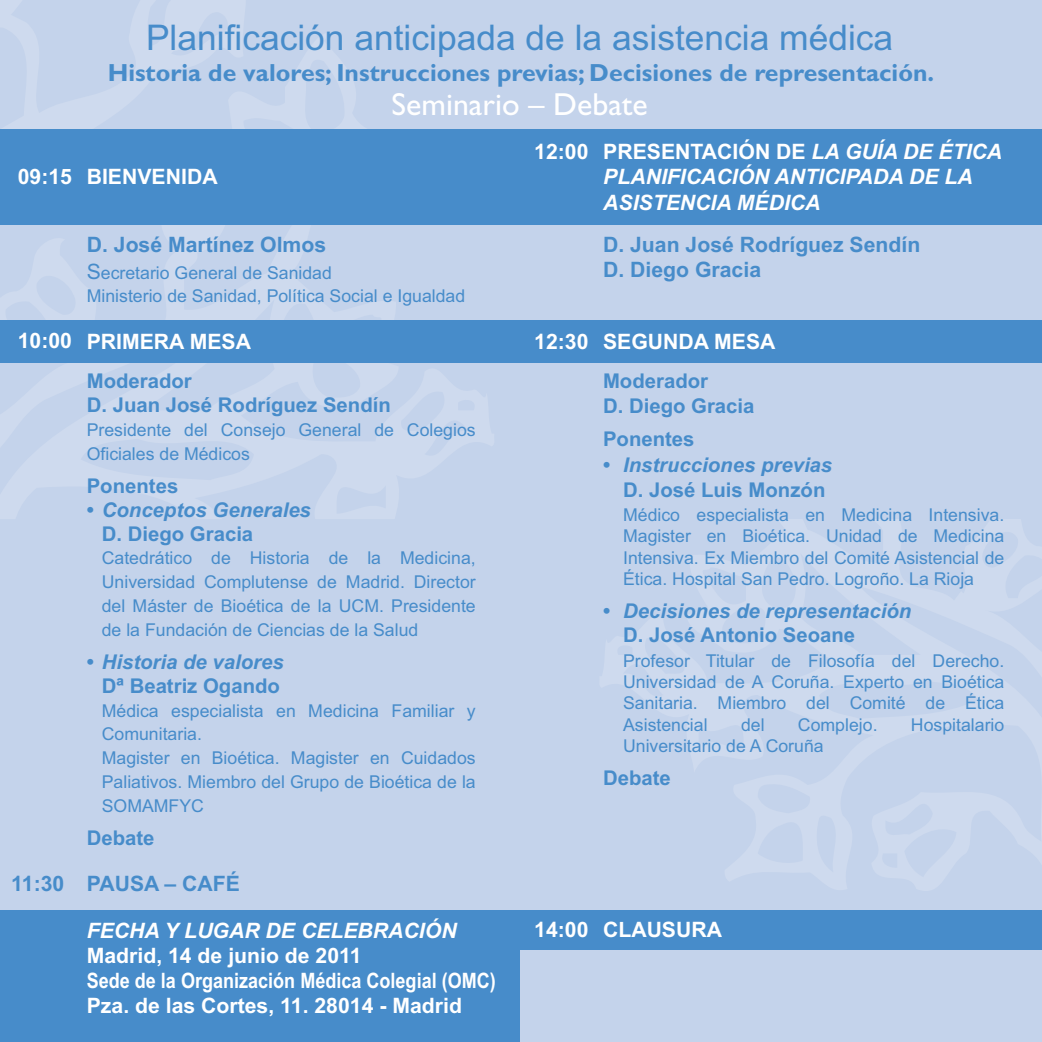
<style>
.page{position:relative;width:1042px;height:1042px;background:#fff}
.page>*{position:absolute;margin:0;border:0;box-sizing:border-box;transform-origin:0 0}
.t1{font:35.35px "Arial";color:#478cca}
.t2{font:31.85px "Gill Sans Std";color:#fff}
.t3{font:700 24.68px "Gill Sans Std";color:#478cca}
.t4{font:700 21.18px/24.7px "Arial";color:#fff}
.t5{font:italic 700 21.18px/25.6px "Arial";color:#fff}
.t6{font:700 21.18px/25.6px "Arial";color:#478cca}
.t7{font:italic 700 20.3px/23.8px "Arial";color:#478cca}
.t8{font:700 20.3px/23.8px "Arial";color:#478cca}
.t9{font:17.68px/23.8px "Arial";color:#478cca}
.s1{font-style:normal}
.s2{font-size:21.18px}
</style>
<div class="page">
<div style="left:520px;top:518px;width:77px;height:392px;background:#c4d3eb"></div>
<svg style="left:597px;top:518px;width:445px;height:392px;background:#c7d5eb"></svg>
<div style="left:517px;top:0;width:525px;height:518px;background:#c4d3eb"></div>
<div style="left:0;top:500px;width:520px;height:542px;background:#c4d3eb"></div>
<div style="left:0;top:0;width:520px;height:519px;background:#c4d3eb"></div>
<div style="left:520px;top:938px;width:522px;height:104px;background:#c4d3eb"></div>
<div style="left:0;top:910px;width:520px;height:132px;background:#478cca"></div>
<div style="left:0;top:129px;width:1042px;height:95px;background:#478cca"></div>
<div style="left:520px;top:910px;width:522px;height:40px;background:#478cca"></div>
<div style="left:0;top:320px;width:1042px;height:42px;background:#478cca"></div>
<h1 class="t1" style="left:146px;top:24px;width:749px">Planificación anticipada de la asistencia médica</h1>
<h3 class="t3" style="left:108px;top:58px;width:828px">Historia de valores; Instrucciones previas; Decisiones de representación.</h3>
<h2 class="t2" style="left:392px;top:86px;width:258px">Seminario – Debate</h2>
<p class="t5" style="left:603px;top:139px;width:400px;text-indent:-69px"><span class="s1">12:00 PRESENTACIÓN DE</span> LA GUÍA DE ÉTICA<br>PLANIFICACIÓN ANTICIPADA DE LA<br>ASISTENCIA MÉDICA</p>
<p class="t6" style="left:603px;top:234px;width:319px">D. Juan José Rodríguez Sendín<br>D. Diego Gracia</p>
<p class="t4" style="left:18px;top:166px;width:201px">09:15 BIENVENIDA</p>
<p class="t6" style="left:87px;top:234px;width:241px">D. José Martínez Olmos</p>
<p class="t9" style="left:87px;top:263px;width:380px;line-height:22.9px"><span class="s2">S</span>ecretario General de Sanidad<br>Ministerio de Sanidad, Política Social e Igualdad</p>
<p class="t4" style="left:18px;top:331px;width:235px">10:00 PRIMERA MESA</p>
<p class="t4" style="left:534px;top:331px;width:243px">12:30 SEGUNDA MESA</p>
<p class="t8" style="left:87px;top:371px;width:306px">Moderador<br>D. Juan José Rodríguez Sendín</p>
<p class="t9" style="left:87px;top:420px;width:390px">Presidente del Consejo General de Colegios<br>Oficiales de Médicos</p>
<p class="t8" style="left:87px;top:476px;width:93px">Ponentes</p>
<p class="t7" style="left:102px;top:498px;width:211px;text-indent:-15px"><span class="s1">•</span> Conceptos Generales<br><span class="s1">D. Diego Gracia</span></p>
<p class="t9" style="left:102px;top:548px;width:375px;text-align:justify">Catedrático de Historia de la Medicina, Universidad Complutense de Madrid. Director del Máster de Bioética de la UCM. Presidente de la Fundación de Ciencias de la Salud</p>
<p class="t7" style="left:87px;top:650px;width:199px;text-align:center"><span class="s1">•</span> Historia de valores<br><span class="s1">Dª Beatriz Ogando</span></p>
<p class="t9" style="left:102px;top:700px;width:375px">Médica especialista en Medicina Familiar y<br>Comunitaria.<br>Magister en Bioética. Magister en Cuidados<br>Paliativos. Miembro del Grupo de Bioética de la<br>SOMAMFYC</p>
<p class="t8" style="left:87px;top:828px;width:69px">Debate</p>
<p class="t6" style="left:11px;top:872px;width:230px">11:30 PAUSA – CAFÉ</p>
<p class="t5" style="left:87px;top:918px;width:371px">FECHA Y LUGAR DE CELEBRACIÓN</p>
<p class="t4" style="left:87px;top:945px;width:411px">Madrid, 14 de junio de 2011<br>Sede de la Organización Médica Colegial (OMC)<br>Pza. de las Cortes, 11. 28014 - Madrid</p>
<p class="t8" style="left:603px;top:371px;width:153px;line-height:24.3px">Moderador<br>D. Diego Gracia</p>
<p class="t8" style="left:603px;top:429px;width:93px">Ponentes</p>
<p class="t7" style="left:623px;top:453px;width:211px;line-height:24.3px;text-indent:-20px"><span class="s1">•</span> Instrucciones previas<br><span class="s1">D. José Luis Monzón</span></p>
<p class="t9" style="left:623px;top:506px;width:383px;line-height:21.2px;text-align:justify">Médico especialista en Medicina Intensiva.<br>Magister en Bioética. Unidad de Medicina Intensiva. Ex Miembro del Comité Asistencial de Ética. Hospital San Pedro. Logroño. La Rioja</p>
<p class="t7" style="left:623px;top:599px;width:290px;line-height:24.3px;text-indent:-20px"><span class="s1">•</span> Decisiones de representación<br><span class="s1">D. José Antonio Seoane</span></p>
<p class="t9" style="left:623px;top:652px;width:383px;line-height:21.2px;text-align:justify">Profesor Titular de Filosofía del Derecho.<br>Universidad de A Coruña. Experto en Bioética Sanitaria. Miembro del Comité de Ética Asistencial</p>
<p class="t9" style="left:741px;top:714px;width:25px">del</p>
<p class="t9" style="left:798px;top:714px;width:81px">Complejo.</p>
<p class="t9" style="left:911px;top:714px;width:95px">Hospitalario</p>
<p class="t9" style="left:623px;top:735px;width:202px">Universitario de A Coruña</p>
<p class="t8" style="left:603px;top:768px;width:69px">Debate</p>
<p class="t4" style="left:534px;top:919px;width:189px">14:00 CLAUSURA</p>
</div>
